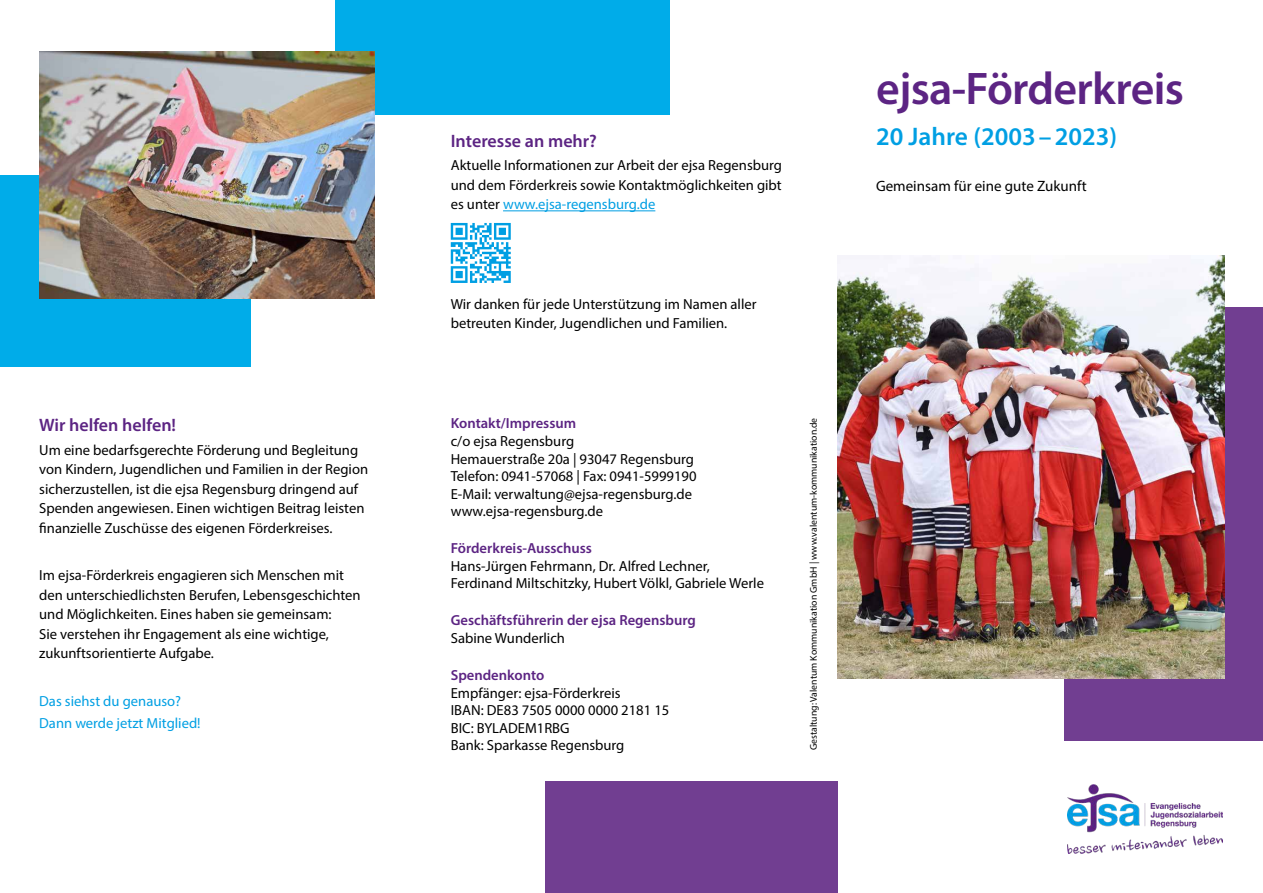
<style>
.page{position:relative;width:1263px;height:893px;background:#fff}
.page>*{position:absolute;margin:0;border:0;box-sizing:border-box;transform-origin:0 0}
.t1{font:600 45.9px "Myriad Pro";letter-spacing:-.015em;color:#5c2483}
.t2{font:600 25.5px "Myriad Pro";color:#009fe3}
.t3{font:600 18px "Myriad Pro";color:#5c2483}
.t4{font:15px "Myriad Pro";color:#000}
.t5{font:14.7px/19.5px "Myriad Pro";color:#000}
.t6{font:600 14.7px "Myriad Pro";color:#5c2483}
.t7{font:14.7px/21.6px "Myriad Pro";color:#009fe3}
.t8{font:9.75px "Myriad Pro";color:#000}
.s1{color:#009fe3}
</style>
<div class="page">
<div style="left:545px;top:781px;width:293px;height:112px;background:#713e91"></div>
<div style="left:335px;top:0;width:334px;height:115px;background:#00ace9"></div>
<div style="left:0;top:175px;width:251px;height:191px;background:#00ace9"></div>
<div style="left:1064px;top:307px;width:199px;height:433px;background:#713e91"></div>
<img style="left:1067px;top:784px;width:155px;height:69px">
<img style="left:838px;top:255px;width:387px;height:423px">
<hr style="left:503px;top:210px;width:152px;height:1px;background:#009fe3">
<svg style="left:451px;top:223px;width:60px;height:60px"></svg>
<img style="left:39px;top:51px;width:335px;height:248px">
<p class="t3" style="left:39px;top:414px;width:138px">Wir helfen helfen!</p>
<p class="t5" style="left:39px;top:440px;width:330px">Um eine bedarfsgerechte Förderung und Begleitung von Kindern, Jugendlichen und Familien in der Region sicherzustellen, ist die ejsa Regensburg dringend auf Spenden angewiesen. Einen wichtigen Beitrag leisten finanzielle Zuschüsse des eigenen Förderkreises.</p>
<p class="t5" style="left:39px;top:565px;width:323px">Im ejsa-Förderkreis engagieren sich Menschen mit den unterschiedlichsten Berufen, Lebensgeschichten und Möglichkeiten. Eines haben sie gemeinsam:<br>Sie verstehen ihr Engagement als eine wichtige, zukunftsorientierte Aufgabe.</p>
<p class="t7" style="left:39px;top:690px;width:163px">Das siehst du genauso?<br>Dann werde jetzt Mitglied!</p>
<p class="t3" style="left:451px;top:129px;width:148px">Interesse an mehr?</p>
<p class="t5" style="left:451px;top:155px;width:333px;text-align:justify">Aktuelle Informationen zur Arbeit der ejsa Regensburg und dem Förderkreis sowie Kontaktmöglichkeiten gibt es unter <span class="s1">www.ejsa-regensburg.de</span></p>
<p class="t5" style="left:451px;top:294px;width:307px">Wir danken für jede Unterstützung im Namen aller betreuten Kinder, Jugendlichen und Familien.</p>
<p class="t6" style="left:451px;top:414px;width:127px">Kontakt/Impressum</p>
<p class="t5" style="left:451px;top:432px;width:247px;line-height:17.5px">c/o ejsa Regensburg<br>Hemauerstraße 20a | 93047 Regensburg Telefon: 0941-57068 | Fax: 0941-5999190<br>E-Mail: verwaltung@ejsa-regensburg.de www.ejsa-regensburg.de</p>
<p class="t6" style="left:451px;top:539px;width:143px">Förderkreis-Ausschuss</p>
<p class="t5" style="left:451px;top:557px;width:315px;line-height:17.5px">Hans-Jürgen Fehrmann, Dr. Alfred Lechner,<br>Ferdinand Miltschitzky, Hubert Völkl, Gabriele Werle</p>
<p class="t6" style="left:451px;top:611px;width:247px">Geschäftsführerin der ejsa Regensburg</p>
<p class="t5" style="left:451px;top:628px;width:116px">Sabine Wunderlich</p>
<p class="t6" style="left:451px;top:666px;width:95px">Spendenkonto</p>
<p class="t5" style="left:451px;top:684px;width:220px;line-height:17.5px">Empfänger: ejsa-Förderkreis<br>IBAN: DE83 7505 0000 0000 2181 15<br>BIC: BYLADEM1RBG<br>Bank: Sparkasse Regensburg</p>
<p class="t8" style="left:807px;top:750px;width:334px;rotate:-90deg">Gestaltung: Valentum Kommunikation GmbH | www.valentum-kommunikation.de</p>
<h1 class="t1" style="left:876px;top:60px;width:309px">ejsa-Förderkreis</h1>
<h2 class="t2" style="left:876px;top:121px;width:243px">20 Jahre (2003 – 2023)</h2>
<p class="t4" style="left:876px;top:177px;width:212px">Gemeinsam für eine gute Zukunft</p>
</div>
